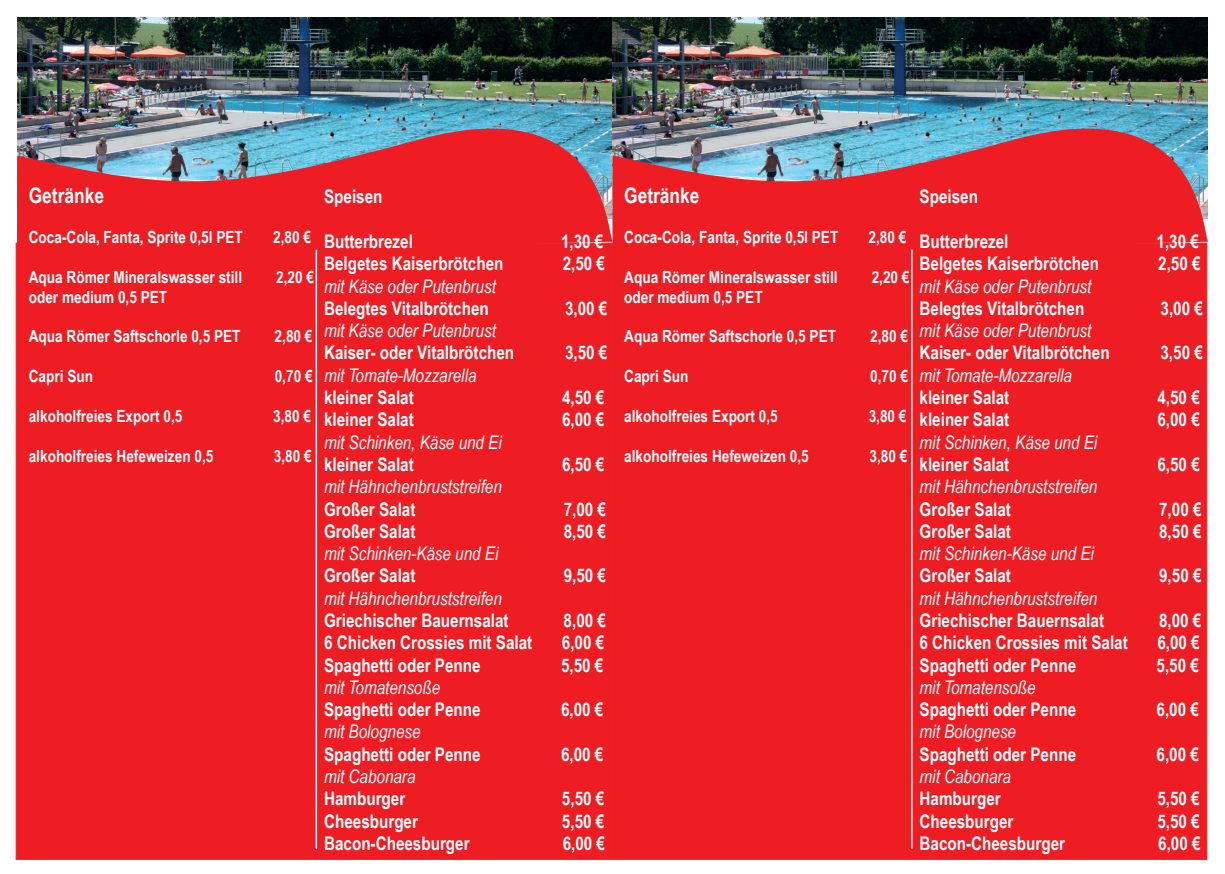
<style>
.page{position:relative;width:1225px;height:874px;background:#fff}
.page>*{position:absolute;margin:0;border:0;box-sizing:border-box;transform-origin:0 0}
.t1{font:700 21.4px "Arial Narrow";color:#fff}
.t2{font:700 18.8px "Arial Narrow";color:#fff}
.t3{font:italic 18.8px "Arial Narrow";color:#fff}
.t4{font:700 16.8px "Arial Narrow";color:#fff}
</style>
<div class="page">
<div style="left:16px;top:243px;width:595px;height:616px;background:#ee1d23;border:1px solid #ee1d23"></div>
<img style="left:17px;top:17px;width:1190px;height:73px">
<hr style="left:316px;top:230px;width:1px;height:618px;background:#fff">
<img style="left:17px;top:90px;width:595px;height:168px">
<div style="left:611px;top:243px;width:596px;height:616px;background:#ee1d23;border:1px solid #ee1d23"></div>
<hr style="left:911px;top:230px;width:1px;height:618px;background:#fff">
<img style="left:612px;top:90px;width:596px;height:168px">
<p class="t1" style="left:29px;top:179px;width:77px">Getränke</p>
<p class="t4" style="left:29px;top:224px;width:216px">Coca-Cola, Fanta, Sprite 0,5l PET</p>
<p class="t4" style="left:273px;top:224px;width:39px">2,80 €</p>
<p class="t4" style="left:29px;top:264px;width:215px">Aqua Römer Mineralswasser still</p>
<p class="t4" style="left:276px;top:264px;width:39px">2,20 €</p>
<p class="t4" style="left:29px;top:284px;width:140px">oder medium 0,5 PET</p>
<p class="t4" style="left:29px;top:323px;width:213px">Aqua Römer Saftschorle 0,5 PET</p>
<p class="t4" style="left:275px;top:323px;width:39px">2,80 €</p>
<p class="t4" style="left:29px;top:363px;width:66px">Capri Sun</p>
<p class="t4" style="left:275px;top:363px;width:39px">0,70 €</p>
<p class="t4" style="left:29px;top:403px;width:155px">alkoholfreies Export 0,5</p>
<p class="t4" style="left:273px;top:403px;width:39px">3,80 €</p>
<p class="t4" style="left:29px;top:443px;width:186px">alkoholfreies Hefeweizen 0,5</p>
<p class="t4" style="left:274px;top:443px;width:39px">3,80 €</p>
<p class="t2" style="left:324px;top:182px;width:60px">Speisen</p>
<p class="t2" style="left:324px;top:227px;width:90px">Butterbrezel</p>
<p class="t2" style="left:561px;top:227px;width:44px">1,30 €</p>
<p class="t2" style="left:324px;top:249px;width:181px">Belgetes Kaiserbrötchen</p>
<p class="t2" style="left:563px;top:249px;width:44px">2,50 €</p>
<p class="t3" style="left:324px;top:273px;width:173px">mit Käse oder Putenbrust</p>
<p class="t2" style="left:324px;top:294px;width:166px">Belegtes Vitalbrötchen</p>
<p class="t2" style="left:565px;top:294px;width:44px">3,00 €</p>
<p class="t3" style="left:324px;top:317px;width:173px">mit Käse oder Putenbrust</p>
<p class="t2" style="left:324px;top:338px;width:192px">Kaiser- oder Vitalbrötchen</p>
<p class="t2" style="left:565px;top:338px;width:44px">3,50 €</p>
<p class="t3" style="left:324px;top:362px;width:154px">mit Tomate-Mozzarella</p>
<p class="t2" style="left:324px;top:383px;width:91px">kleiner Salat</p>
<p class="t2" style="left:562px;top:383px;width:44px">4,50 €</p>
<p class="t2" style="left:324px;top:405px;width:91px">kleiner Salat</p>
<p class="t2" style="left:562px;top:405px;width:44px">6,00 €</p>
<p class="t3" style="left:324px;top:428px;width:179px">mit Schinken, Käse und Ei</p>
<p class="t2" style="left:324px;top:450px;width:91px">kleiner Salat</p>
<p class="t2" style="left:562px;top:450px;width:44px">6,50 €</p>
<p class="t3" style="left:324px;top:473px;width:179px">mit Hähnchenbruststreifen</p>
<p class="t2" style="left:324px;top:494px;width:93px">Großer Salat</p>
<p class="t2" style="left:563px;top:494px;width:44px">7,00 €</p>
<p class="t2" style="left:324px;top:516px;width:93px">Großer Salat</p>
<p class="t2" style="left:563px;top:516px;width:44px">8,50 €</p>
<p class="t3" style="left:324px;top:540px;width:176px">mit Schinken-Käse und Ei</p>
<p class="t2" style="left:324px;top:561px;width:93px">Großer Salat</p>
<p class="t2" style="left:563px;top:561px;width:44px">9,50 €</p>
<p class="t3" style="left:324px;top:584px;width:179px">mit Hähnchenbruststreifen</p>
<p class="t2" style="left:324px;top:605px;width:186px">Griechischer Bauernsalat</p>
<p class="t2" style="left:563px;top:605px;width:44px">8,00 €</p>
<p class="t2" style="left:324px;top:628px;width:210px">6 Chicken Crossies mit Salat</p>
<p class="t2" style="left:562px;top:628px;width:44px">6,00 €</p>
<p class="t2" style="left:324px;top:650px;width:158px">Spaghetti oder Penne</p>
<p class="t2" style="left:561px;top:650px;width:44px">5,50 €</p>
<p class="t3" style="left:324px;top:673px;width:118px">mit Tomatensoße</p>
<p class="t2" style="left:324px;top:695px;width:158px">Spaghetti oder Penne</p>
<p class="t2" style="left:561px;top:695px;width:44px">6,00 €</p>
<p class="t3" style="left:324px;top:718px;width:98px">mit Bolognese</p>
<p class="t2" style="left:324px;top:739px;width:158px">Spaghetti oder Penne</p>
<p class="t2" style="left:561px;top:739px;width:44px">6,00 €</p>
<p class="t3" style="left:324px;top:762px;width:93px">mit Cabonara</p>
<p class="t2" style="left:324px;top:784px;width:83px">Hamburger</p>
<p class="t2" style="left:562px;top:784px;width:44px">5,50 €</p>
<p class="t2" style="left:324px;top:806px;width:95px">Cheesburger</p>
<p class="t2" style="left:562px;top:806px;width:44px">5,50 €</p>
<p class="t2" style="left:324px;top:828px;width:147px">Bacon-Cheesburger</p>
<p class="t2" style="left:563px;top:828px;width:44px">6,00 €</p>
<p class="t1" style="left:624px;top:179px;width:77px">Getränke</p>
<p class="t4" style="left:624px;top:224px;width:216px">Coca-Cola, Fanta, Sprite 0,5l PET</p>
<p class="t4" style="left:868px;top:224px;width:39px">2,80 €</p>
<p class="t4" style="left:624px;top:264px;width:215px">Aqua Römer Mineralswasser still</p>
<p class="t4" style="left:871px;top:264px;width:39px">2,20 €</p>
<p class="t4" style="left:624px;top:284px;width:140px">oder medium 0,5 PET</p>
<p class="t4" style="left:624px;top:323px;width:213px">Aqua Römer Saftschorle 0,5 PET</p>
<p class="t4" style="left:870px;top:323px;width:39px">2,80 €</p>
<p class="t4" style="left:624px;top:363px;width:66px">Capri Sun</p>
<p class="t4" style="left:870px;top:363px;width:39px">0,70 €</p>
<p class="t4" style="left:624px;top:403px;width:155px">alkoholfreies Export 0,5</p>
<p class="t4" style="left:868px;top:403px;width:39px">3,80 €</p>
<p class="t4" style="left:624px;top:443px;width:186px">alkoholfreies Hefeweizen 0,5</p>
<p class="t4" style="left:869px;top:443px;width:39px">3,80 €</p>
<p class="t2" style="left:919px;top:182px;width:60px">Speisen</p>
<p class="t2" style="left:919px;top:227px;width:90px">Butterbrezel</p>
<p class="t2" style="left:1156px;top:227px;width:44px">1,30 €</p>
<p class="t2" style="left:919px;top:249px;width:181px">Belgetes Kaiserbrötchen</p>
<p class="t2" style="left:1158px;top:249px;width:44px">2,50 €</p>
<p class="t3" style="left:919px;top:273px;width:173px">mit Käse oder Putenbrust</p>
<p class="t2" style="left:919px;top:294px;width:166px">Belegtes Vitalbrötchen</p>
<p class="t2" style="left:1160px;top:294px;width:44px">3,00 €</p>
<p class="t3" style="left:919px;top:317px;width:173px">mit Käse oder Putenbrust</p>
<p class="t2" style="left:919px;top:338px;width:192px">Kaiser- oder Vitalbrötchen</p>
<p class="t2" style="left:1160px;top:338px;width:44px">3,50 €</p>
<p class="t3" style="left:919px;top:362px;width:154px">mit Tomate-Mozzarella</p>
<p class="t2" style="left:919px;top:383px;width:91px">kleiner Salat</p>
<p class="t2" style="left:1157px;top:383px;width:44px">4,50 €</p>
<p class="t2" style="left:919px;top:405px;width:91px">kleiner Salat</p>
<p class="t2" style="left:1157px;top:405px;width:44px">6,00 €</p>
<p class="t3" style="left:919px;top:428px;width:179px">mit Schinken, Käse und Ei</p>
<p class="t2" style="left:919px;top:450px;width:91px">kleiner Salat</p>
<p class="t2" style="left:1157px;top:450px;width:44px">6,50 €</p>
<p class="t3" style="left:919px;top:473px;width:179px">mit Hähnchenbruststreifen</p>
<p class="t2" style="left:919px;top:494px;width:93px">Großer Salat</p>
<p class="t2" style="left:1159px;top:494px;width:44px">7,00 €</p>
<p class="t2" style="left:919px;top:516px;width:93px">Großer Salat</p>
<p class="t2" style="left:1159px;top:516px;width:44px">8,50 €</p>
<p class="t3" style="left:919px;top:540px;width:176px">mit Schinken-Käse und Ei</p>
<p class="t2" style="left:919px;top:561px;width:93px">Großer Salat</p>
<p class="t2" style="left:1159px;top:561px;width:44px">9,50 €</p>
<p class="t3" style="left:919px;top:584px;width:179px">mit Hähnchenbruststreifen</p>
<p class="t2" style="left:919px;top:605px;width:186px">Griechischer Bauernsalat</p>
<p class="t2" style="left:1159px;top:605px;width:44px">8,00 €</p>
<p class="t2" style="left:919px;top:628px;width:210px">6 Chicken Crossies mit Salat</p>
<p class="t2" style="left:1157px;top:628px;width:44px">6,00 €</p>
<p class="t2" style="left:919px;top:650px;width:158px">Spaghetti oder Penne</p>
<p class="t2" style="left:1156px;top:650px;width:44px">5,50 €</p>
<p class="t3" style="left:919px;top:673px;width:118px">mit Tomatensoße</p>
<p class="t2" style="left:919px;top:695px;width:158px">Spaghetti oder Penne</p>
<p class="t2" style="left:1156px;top:695px;width:44px">6,00 €</p>
<p class="t3" style="left:919px;top:718px;width:98px">mit Bolognese</p>
<p class="t2" style="left:919px;top:739px;width:158px">Spaghetti oder Penne</p>
<p class="t2" style="left:1156px;top:739px;width:44px">6,00 €</p>
<p class="t3" style="left:919px;top:762px;width:93px">mit Cabonara</p>
<p class="t2" style="left:919px;top:784px;width:83px">Hamburger</p>
<p class="t2" style="left:1157px;top:784px;width:44px">5,50 €</p>
<p class="t2" style="left:919px;top:806px;width:95px">Cheesburger</p>
<p class="t2" style="left:1157px;top:806px;width:44px">5,50 €</p>
<p class="t2" style="left:919px;top:828px;width:147px">Bacon-Cheesburger</p>
<p class="t2" style="left:1158px;top:828px;width:44px">6,00 €</p>
</div>
